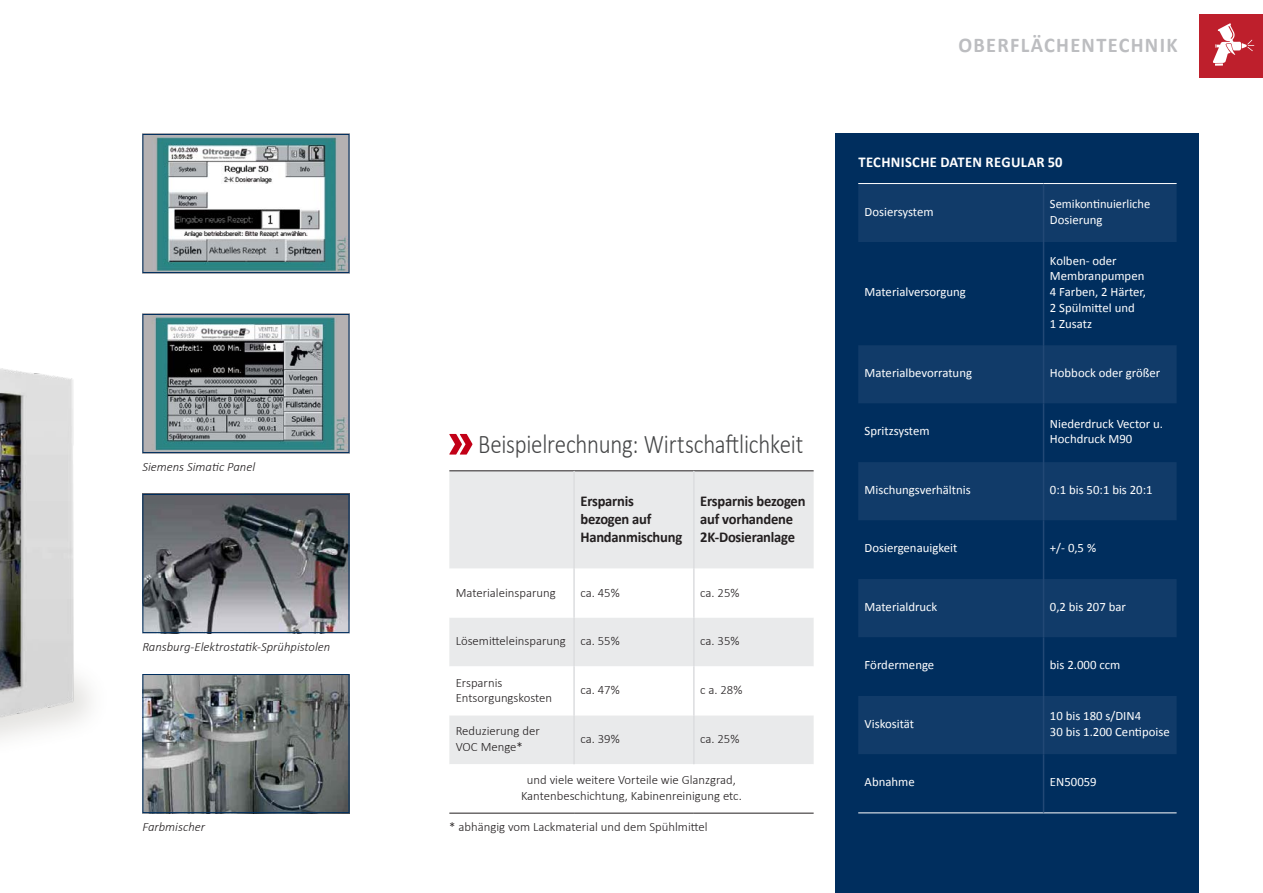
<style>
.page{position:relative;width:1263px;height:893px;background:#fff}
.page>*{position:absolute;margin:0;border:0;box-sizing:border-box;transform-origin:0 0}
.t1{font:300 27px "Calibri";letter-spacing:-.01em;color:#454647;scale:.85 1}
.t2{font:700 21px "Calibri";letter-spacing:.065em;color:#bcbdc0}
.t3{font:700 15px/18px "Calibri";letter-spacing:-.015em;color:#231f20}
.t4{font:700 15px "Calibri";letter-spacing:.025em;color:#fff}
.t5{font:12.75px/15.8px "Calibri";color:#fff}
.t6{font:300 12.75px/15.8px "Calibri";color:#231f20}
.t7{font:italic 300 12.75px "Calibri";color:#231f20}
</style>
<div class="page">
<img style="left:0;top:273px;width:198px;height:541px">
<div style="left:836px;top:134px;width:363px;height:759px;background:#002e5e"></div>
<div style="left:858px;top:184px;width:318px;height:58px;background:#113b69"></div>
<svg style="left:858px;top:345px;width:318px;height:410px;fill:#113b69"></svg>
<hr style="left:858px;top:183px;width:185px;height:1px;background:#fff">
<hr style="left:1043px;top:183px;width:133px;height:1px;background:#fff">
<hr style="left:858px;top:812px;width:185px;height:1px;background:#fff">
<hr style="left:1043px;top:812px;width:133px;height:1px;background:#fff">
<hr style="left:1043px;top:184px;width:1px;height:58px;background:#224875">
<hr style="left:1043px;top:242px;width:1px;height:103px;background:#224875">
<hr style="left:1043px;top:345px;width:1px;height:59px;background:#224875">
<hr style="left:1043px;top:404px;width:1px;height:58px;background:#224875">
<hr style="left:1043px;top:462px;width:1px;height:58px;background:#224875">
<hr style="left:1043px;top:520px;width:1px;height:59px;background:#224875">
<hr style="left:1043px;top:579px;width:1px;height:58px;background:#224875">
<hr style="left:1043px;top:637px;width:1px;height:59px;background:#224875">
<hr style="left:1043px;top:696px;width:1px;height:58px;background:#224875">
<hr style="left:1043px;top:754px;width:1px;height:58px;background:#224875">
<div style="left:449px;top:472px;width:365px;height:96px;background:#e9eaeb"></div>
<svg style="left:449px;top:618px;width:365px;height:195px"></svg>
<hr style="left:449px;top:471px;width:125px;height:1px;background:#231f20">
<hr style="left:574px;top:471px;width:120px;height:1px;background:#231f20">
<hr style="left:694px;top:471px;width:120px;height:1px;background:#231f20">
<hr style="left:449px;top:813px;width:125px;height:1px;background:#231f20">
<hr style="left:574px;top:813px;width:120px;height:1px;background:#231f20">
<hr style="left:694px;top:813px;width:120px;height:1px;background:#231f20">
<hr style="left:573px;top:471px;width:2px;height:98px;background:#dcdddf">
<hr style="left:693px;top:471px;width:2px;height:98px;background:#dcdddf">
<hr style="left:573px;top:569px;width:2px;height:48px;background:#dcdddf">
<hr style="left:693px;top:569px;width:2px;height:48px;background:#dcdddf">
<hr style="left:573px;top:617px;width:2px;height:49px;background:#dcdddf">
<hr style="left:693px;top:617px;width:2px;height:49px;background:#dcdddf">
<hr style="left:573px;top:666px;width:2px;height:49px;background:#dcdddf">
<hr style="left:693px;top:666px;width:2px;height:49px;background:#dcdddf">
<hr style="left:573px;top:715px;width:2px;height:49px;background:#dcdddf">
<hr style="left:693px;top:715px;width:2px;height:49px;background:#dcdddf">
<img style="left:144px;top:316px;width:203px;height:135px">
<div style="left:142px;top:314px;width:207px;height:139px;border:1px solid #002e5e"></div>
<img style="left:144px;top:136px;width:203px;height:135px">
<div style="left:142px;top:134px;width:207px;height:139px;border:1px solid #002e5e"></div>
<svg style="left:449px;top:434px;width:23px;height:21px"></svg>
<div style="left:1199px;top:14px;width:64px;height:64px;background:#be1f2c"></div>
<svg style="left:1213px;top:23px;width:41px;height:43px"></svg>
<img style="left:144px;top:676px;width:203px;height:135px">
<div style="left:142px;top:674px;width:207px;height:139px;border:1px solid #002e5e"></div>
<img style="left:144px;top:496px;width:203px;height:135px">
<div style="left:142px;top:494px;width:207px;height:139px;border:1px solid #002e5e"></div>
<p class="t7" style="left:142px;top:459px;width:114px">Siemens Simatic Panel</p>
<p class="t7" style="left:142px;top:639px;width:189px">Ransburg-Elektrostatik-Sprühpistolen</p>
<p class="t7" style="left:142px;top:819px;width:64px">Farbmischer</p>
<h1 class="t1" style="left:478px;top:427px;width:384px">Beispielrechnung: Wirtschaftlichkeit</h1>
<p class="t3" style="left:580px;top:492px;width:103px">Ersparnis bezogen auf<br>Handanmischung</p>
<p class="t3" style="left:700px;top:492px;width:107px">Ersparnis bezogen auf vorhandene<br>2K-Dosieranlage</p>
<p class="t6" style="left:456px;top:584px;width:102px">Materialeinsparung</p>
<p class="t6" style="left:580px;top:584px;width:41px">ca. 45%</p>
<p class="t6" style="left:700px;top:584px;width:41px">ca. 25%</p>
<p class="t6" style="left:456px;top:633px;width:165px">Lösemitteleinsparung ca. 55%</p>
<p class="t6" style="left:700px;top:633px;width:41px">ca. 35%</p>
<p class="t6" style="left:456px;top:674px;width:98px">Ersparnis<br>Entsorgungskosten</p>
<p class="t6" style="left:580px;top:682px;width:41px">ca. 47%</p>
<p class="t6" style="left:700px;top:682px;width:44px">c a. 28%</p>
<p class="t6" style="left:456px;top:723px;width:86px">Reduzierung der<br>VOC Menge*</p>
<p class="t6" style="left:580px;top:731px;width:41px">ca. 39%</p>
<p class="t6" style="left:700px;top:731px;width:41px">ca. 25%</p>
<p class="t6" style="left:521px;top:772px;width:222px;text-align:center">und viele weitere Vorteile wie Glanzgrad,<br>Kantenbeschichtung, Kabinenreinigung etc.</p>
<p class="t6" style="left:449px;top:819px;width:260px">* abhängig vom Lackmaterial und dem Spühlmittel</p>
<h2 class="t2" style="left:958px;top:32px;width:221px">OBERFLÄCHENTECHNIK</h2>
<p class="t4" style="left:858px;top:153px;width:205px">TECHNISCHE DATEN REGULAR 50</p>
<p class="t5" style="left:865px;top:204px;width:70px">Dosiersystem</p>
<p class="t5" style="left:1050px;top:196px;width:102px">Semikontinuierliche<br>Dosierung</p>
<p class="t5" style="left:865px;top:284px;width:103px">Materialversorgung</p>
<p class="t5" style="left:1050px;top:253px;width:98px">Kolben- oder<br>Membranpumpen<br>4 Farben, 2 Härter,<br>2 Spülmittel und<br>1 Zusatz</p>
<p class="t5" style="left:865px;top:365px;width:109px">Materialbevorratung</p>
<p class="t5" style="left:1050px;top:365px;width:112px">Hobbock oder größer</p>
<p class="t5" style="left:865px;top:423px;width:67px">Spritzsystem</p>
<p class="t5" style="left:1050px;top:415px;width:115px">Niederdruck Vector u.<br>Hochdruck M90</p>
<p class="t5" style="left:865px;top:482px;width:108px">Mischungsverhältnis</p>
<p class="t5" style="left:1050px;top:482px;width:104px">0:1 bis 50:1 bis 20:1</p>
<p class="t5" style="left:865px;top:540px;width:94px">Dosiergenauigkeit</p>
<p class="t5" style="left:1050px;top:540px;width:48px">+/- 0,5 %</p>
<p class="t5" style="left:865px;top:599px;width:74px">Materialdruck</p>
<p class="t5" style="left:1050px;top:599px;width:78px">0,2 bis 207 bar</p>
<p class="t5" style="left:865px;top:657px;width:71px">Fördermenge</p>
<p class="t5" style="left:1050px;top:657px;width:72px">bis 2.000 ccm</p>
<p class="t5" style="left:865px;top:716px;width:51px">Viskosität</p>
<p class="t5" style="left:1050px;top:708px;width:121px">10 bis 180 s/DIN4<br>30 bis 1.200 Centipoise</p>
<p class="t5" style="left:865px;top:774px;width:52px">Abnahme</p>
<p class="t5" style="left:1050px;top:774px;width:48px">EN50059</p>
</div>
